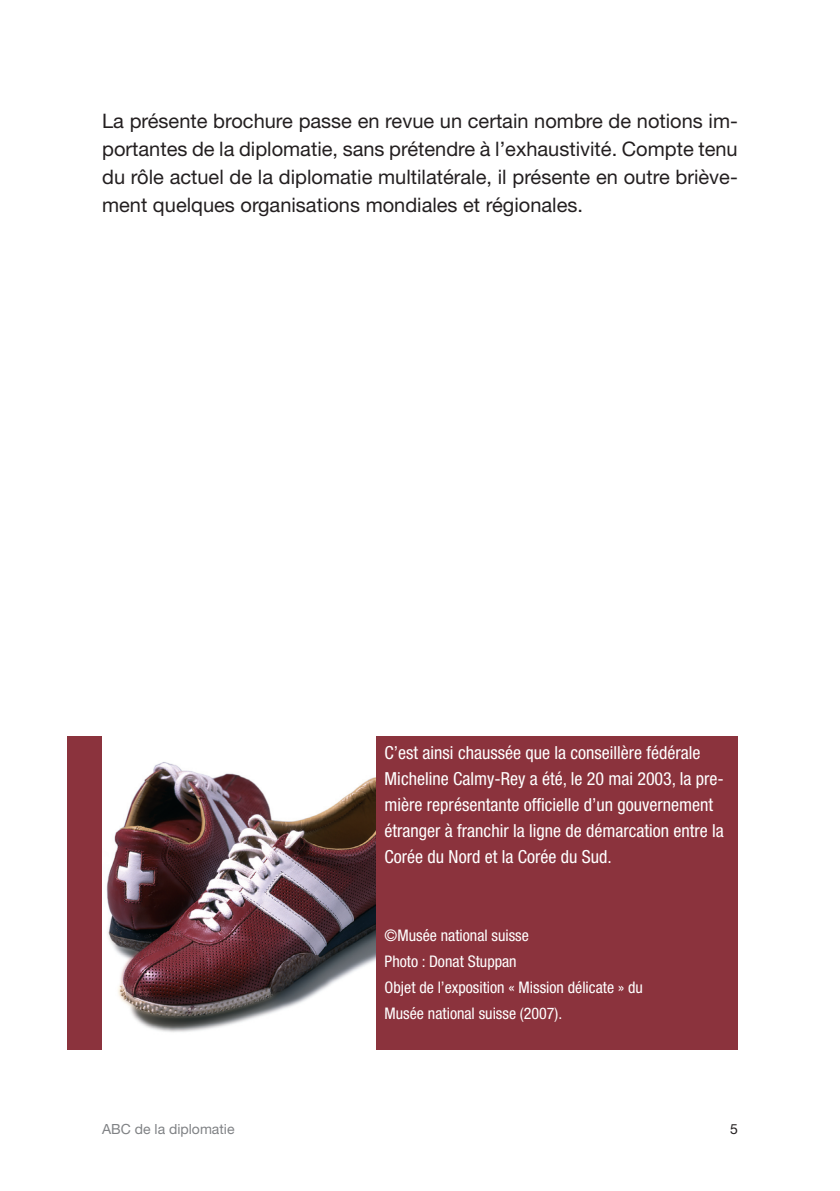
<style>
.page{position:relative;width:840px;height:1191px;background:#fff}
.page>*{position:absolute;margin:0;border:0;box-sizing:border-box;transform-origin:0 0}
.t1{font:20px/28px "Helvetica Neue LT Std";color:#231f20;text-align:justify}
.t2{font:condensed 18px/26px "Helvetica Neue LT Std";color:#fff}
.t3{font:condensed 16px/26px "Helvetica Neue LT Std";color:#fff}
.t4{font:14px "Helvetica Neue LT Std";color:#808285}
</style>
<div class="page">
<div style="left:68px;top:736px;width:669px;height:313px;background:#8b333d"></div>
<img style="left:102px;top:736px;width:273px;height:313px">
<p class="t1" style="left:102px;top:106px;width:636px">La présente brochure passe en revue un certain nombre de notions im&shy;portantes de la diplomatie, sans prétendre à l’exhaustivité. Compte tenu du rôle actuel de la diplomatie multilatérale, il présente en outre briève&shy;ment quelques organisations mondiales et régionales.</p>
<p class="t2" style="left:384px;top:739px;width:340px">C’est ainsi chaussée que la conseillère fédérale Micheline Calmy-Rey a été, le 20 mai 2003, la pre&shy;mière représentante officielle d’un gouvernement étranger à franchir la ligne de démarcation entre la Corée du Nord et la Corée du Sud.</p>
<p class="t4" style="left:102px;top:1121px;width:134px">ABC de la diplomatie</p>
<p class="t3" style="left:384px;top:922px;width:260px">©Musée national suisse<br>Photo : Donat Stuppan<br>Objet de l’exposition « Mission délicate » du<br>Musée national suisse (2007).</p>
</div>
